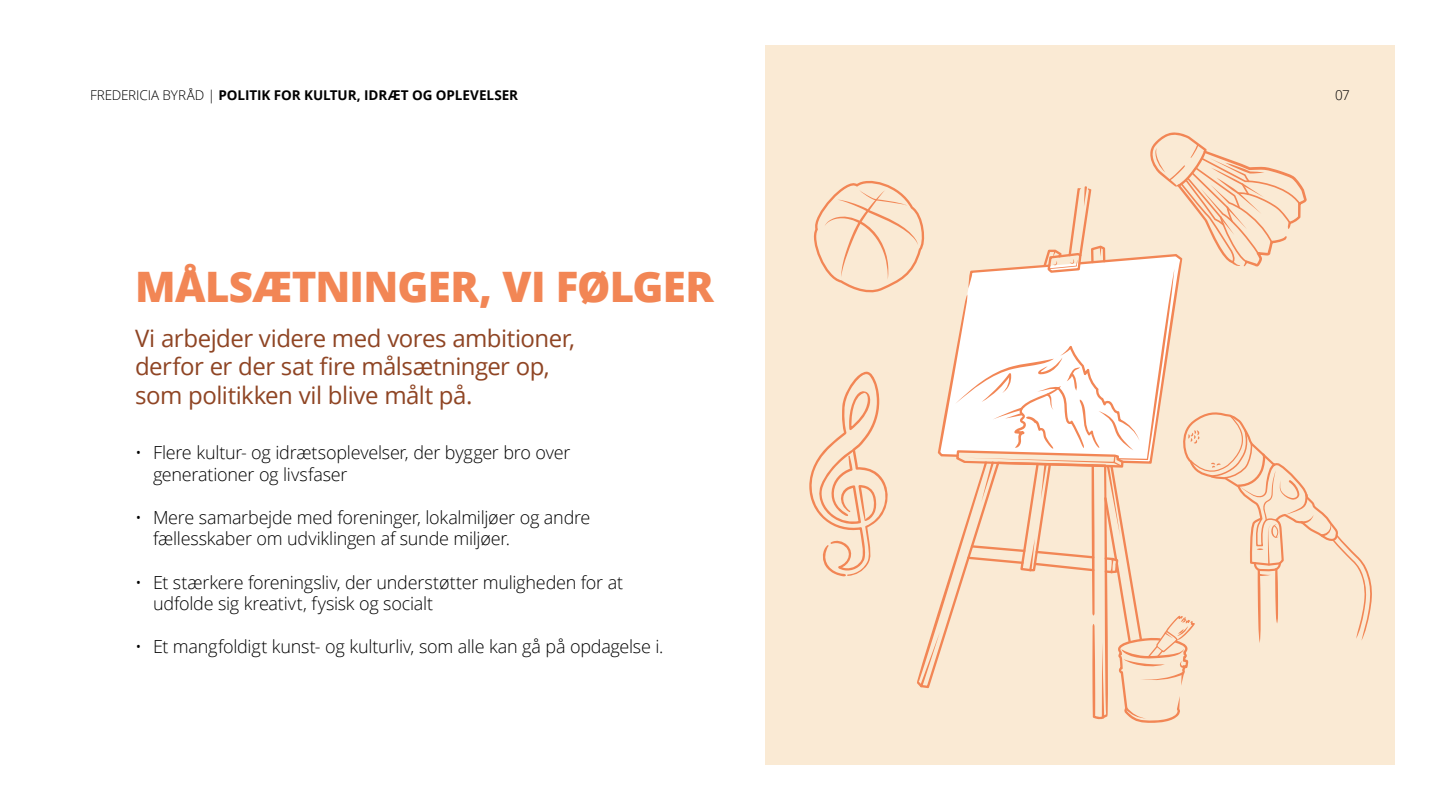
<style>
.page{position:relative;width:1440px;height:810px;background:#fff}
.page>*{position:absolute;margin:0;border:0;box-sizing:border-box;transform-origin:0 0}
.FK_Rubrik_Screen{font:800 42px "Open Sans";letter-spacing:-.02em;color:#f28655}
.FK_underrubrik{font:24px/28.8px "Open Sans";letter-spacing:-.02em;color:#8f4524}
.t1{font:300 18px/21.6px "Open Sans";letter-spacing:-.015em;color:#000}
.t2{font:700 13.5px "Open Sans";letter-spacing:-.01em;color:#000}
.t3{font:300 13.5px "Open Sans";color:#000}
.s1{font-weight:300}
</style>
<div class="page">
<div style="left:765px;top:45px;width:630px;height:720px;background:#faead4"></div>
<svg style="left:938px;top:357px;width:17px;height:100px"></svg>
<svg style="left:917px;top:558px;width:38px;height:131px"></svg>
<svg style="left:920px;top:631px;width:20px;height:57px"></svg>
<svg style="left:809px;top:371px;width:79px;height:206px"></svg>
<svg style="left:813px;top:180px;width:112px;height:113px"></svg>
<svg style="left:955px;top:132px;width:417px;height:591px"></svg>
<p class="t2" style="left:90px;top:85px;width:430px"><span class="s1">FREDERICIA BYRÅD |</span> POLITIK FOR KULTUR, IDRÆT OG OPLEVELSER</p>
<p class="t3" style="left:1335px;top:85px;width:16px">07</p>
<p class="FK_Rubrik_Screen" style="left:135px;top:255px;width:581px">MÅLSÆTNINGER, VI FØLGER</p>
<p class="FK_underrubrik" style="left:135px;top:323px;width:442px">Vi arbejder videre med vores ambitioner, derfor er der sat fire målsætninger op, som politikken vil blive målt på.</p>
<p class="t1" style="left:153px;top:441px;width:419px;text-indent:-18px">• Flere kultur- og idrætsoplevelser, der bygger bro over generationer og livsfaser</p>
<p class="t1" style="left:153px;top:506px;width:439px;text-indent:-18px">• Mere samarbejde med foreninger, lokalmiljøer og andre fællesskaber om udviklingen af sunde miljøer.</p>
<p class="t1" style="left:153px;top:571px;width:472px;text-indent:-18px">• Et stærkere foreningsliv, der understøtter muligheden for at udfolde sig kreativt, fysisk og socialt</p>
<p class="t1" style="left:135px;top:636px;width:530px">• Et mangfoldigt kunst- og kulturliv, som alle kan gå på opdagelse i.</p>
</div>
